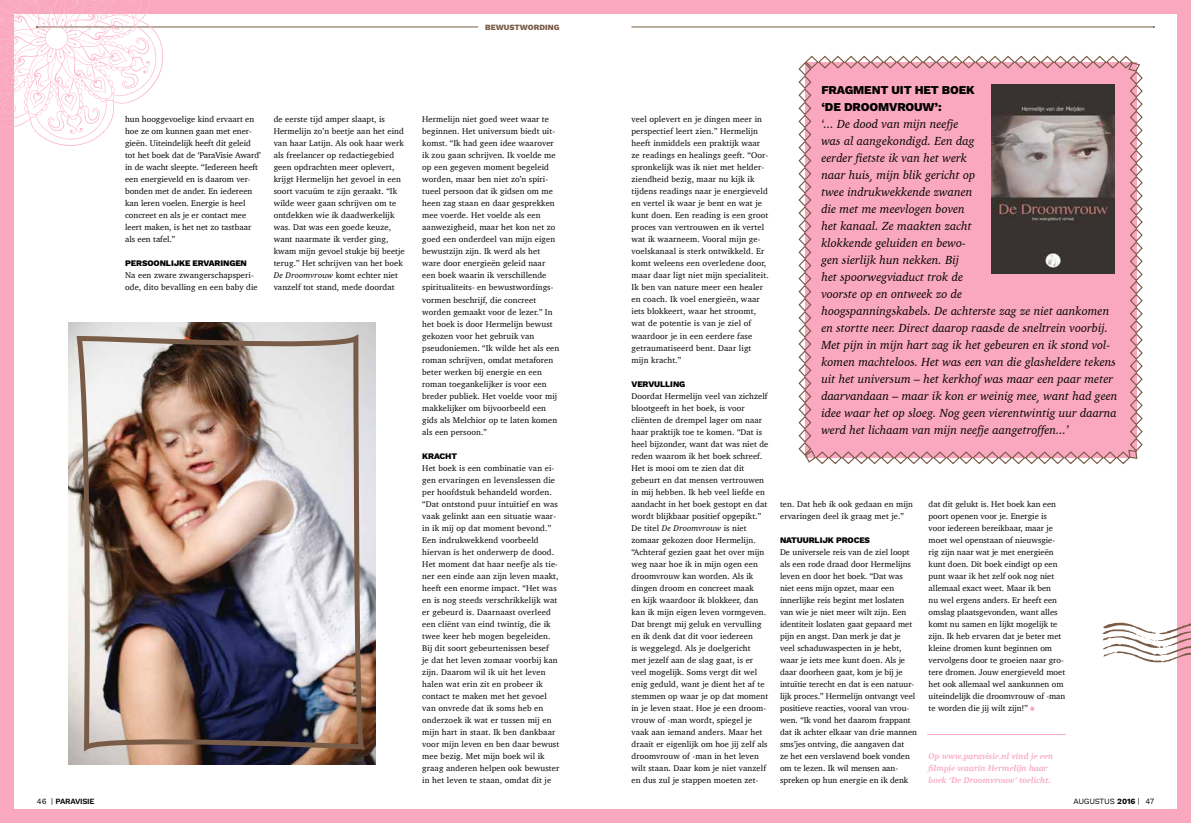
<style>
.page{position:relative;width:1191px;height:823px;background:#fff}
.page>*{position:absolute;margin:0;border:0;box-sizing:border-box;transform-origin:0 0}
.t1{font:italic 12px/17px "Charter";color:#000}
.t2{font:800 12px/17px "Work Sans";letter-spacing:-.01em;color:#000}
.t3{font:8.5px/12px "Charter";letter-spacing:.01em;color:#000}
.t4{font:italic 700 8.5px/12px "Charter";color:#faa7c0}
.t5{font:800 8.5px "Work Sans";letter-spacing:-.01em;color:#000}
.t6{font:8px "Work Sans";letter-spacing:-.03em;color:#000}
.t7{font:800 8px "Work Sans";color:#795c47}
.t8{font:600 8px "Work Sans";letter-spacing:-.03em;color:#000}
.s1{font-style:italic}
.s2{font-weight:400}
.s3{font-weight:700}
</style>
<div class="page">
<div style="left:0;top:0;width:1191px;height:822px;background:#faa7c0"></div>
<div style="left:14px;top:14px;width:1162px;height:794px;background:#fff"></div>
<hr style="left:37px;top:27px;width:441px;height:1px;background:#795c47">
<hr style="left:631px;top:27px;width:523px;height:1px;background:#795c47">
<svg style="left:1030px;top:706px;width:4px;height:4px"></svg>
<img style="left:68px;top:322px;width:307px;height:442px">
<svg style="left:798px;top:55px;width:345px;height:410px;background:#f5a9bf"></svg>
<img style="left:991px;top:84px;width:123px;height:189px">
<svg style="left:0;top:0;width:167px;height:146px"></svg>
<hr style="left:927px;top:733px;width:138px;height:1px;background:#faa7c0">
<svg style="left:1102px;top:622px;width:89px;height:40px"></svg>
<img style="left:74px;top:329px;width:292px;height:436px">
<p class="t7" style="left:485px;top:23px;width:76px">BEWUSTWORDING</p>
<p class="t3" style="left:125px;top:113px;width:137px">hun hooggevoelige kind ervaart en hoe ze om kunnen gaan met ener&shy;gieën. Uiteindelijk heeft dit geleid tot het boek dat de ‘ParaVisie Award’ in de wacht sleepte. “Iedereen heeft een energieveld en is daarom ver&shy;bonden met de ander. En iedereen kan leren voelen. Energie is heel concreet en als je er contact mee leert maken, is het net zo tastbaar als een tafel.”</p>
<p class="t5" style="left:125px;top:258px;width:123px">PERSOONLIJKE ERVARINGEN</p>
<p class="t3" style="left:125px;top:269px;width:134px">Na een zware zwangerschapsperi&shy;ode, dito bevalling en een baby die</p>
<p class="t3" style="left:274px;top:113px;width:132px">de eerste tijd amper slaapt, is<br>Hermelijn zo’n beetje aan het eind van haar Latijn. Als ook haar werk als freelancer op redactiegebied geen opdrachten meer oplevert, krijgt Hermelijn het gevoel in een soort vacuüm te zijn geraakt. “Ik wilde weer gaan schrijven om te ontdekken wie ik daadwerkelijk was. Dat was een goede keuze, want naarmate ik verder ging, kwam mijn gevoel stukje bij beetje terug.” Het schrijven van het boek<br><span class="s1">De Droomvrouw</span> komt echter niet vanzelf tot stand, mede doordat</p>
<p class="t3" style="left:422px;top:113px;width:139px">Hermelijn niet goed weet waar te beginnen. Het universum biedt uit&shy;komst. “Ik had geen idee waarover ik zou gaan schrijven. Ik voelde me op een gegeven moment begeleid worden, maar ben niet zo’n spiri&shy;tueel persoon dat ik gidsen om me heen zag staan en daar gesprekken mee voerde. Het voelde als een aanwezigheid, maar het kon net zo goed een onderdeel van mijn eigen bewustzijn zijn. Ik werd als het ware door energieën geleid naar een boek waarin ik verschillende spiritualiteits- en bewustwordings&shy;vormen beschrijf, die concreet worden gemaakt voor de lezer.” In het boek is door Hermelijn bewust gekozen voor het gebruik van pseudoniemen. “Ik wilde het als een roman schrijven, omdat metaforen beter werken bij energie en een roman toegankelijker is voor een breder publiek. Het voelde voor mij makkelijker om bijvoorbeeld een gids als Melchior op te laten komen als een persoon.”</p>
<p class="t5" style="left:422px;top:450px;width:36px">KRACHT</p>
<p class="t3" style="left:422px;top:461px;width:139px">Het boek is een combinatie van ei&shy;gen ervaringen en levenslessen die per hoofdstuk behandeld worden. “Dat ontstond puur intuïtief en was vaak gelinkt aan een situatie waar&shy;in ik mij op dat moment bevond.”<br>Een indrukwekkend voorbeeld hiervan is het onderwerp de dood.<br>Het moment dat haar neefje als tie&shy;ner een einde aan zijn leven maakt, heeft een enorme impact. “Het was en is nog steeds verschrikkelijk wat er gebeurd is. Daarnaast overleed een cliënt van eind twintig, die ik twee keer heb mogen begeleiden.<br>Bij dit soort gebeurtenissen besef<br>je dat het leven zomaar voorbij kan zijn. Daarom wil ik uit het leven halen wat erin zit en probeer ik contact te maken met het gevoel van onvrede dat ik soms heb en onderzoek ik wat er tussen mij en mijn hart in staat. Ik ben dankbaar voor mijn leven en ben daar bewust mee bezig. Met mijn boek wil ik graag anderen helpen ook bewuster in het leven te staan, omdat dit je</p>
<p class="t3" style="left:631px;top:113px;width:139px">veel oplevert en je dingen meer in perspectief leert zien.” Hermelijn heeft inmiddels een praktijk waar ze readings en healings geeft. “Oor&shy;spronkelijk was ik niet met helder&shy;ziendheid bezig, maar nu kijk ik tijdens readings naar je energieveld en vertel ik waar je bent en wat je kunt doen. Een reading is een groot proces van vertrouwen en ik vertel wat ik waarneem. Vooral mijn ge&shy;voelskanaal is sterk ontwikkeld. Er komt weleens een overledene door, maar daar ligt niet mijn specialiteit.<br>Ik ben van nature meer een healer en coach. Ik voel energieën, waar iets blokkeert, waar het stroomt, wat de potentie is van je ziel of waardoor je in een eerdere fase getraumatiseerd bent. Daar ligt mijn kracht.”</p>
<p class="t5" style="left:631px;top:378px;width:55px">VERVULLING</p>
<p class="t3" style="left:631px;top:389px;width:138px">Doordat Hermelijn veel van zichzelf blootgeeft in het boek, is voor cliënten de drempel lager om naar haar praktijk toe te komen. “Dat is heel bijzonder, want dat was niet de reden waarom ik het boek schreef.<br>Het is mooi om te zien dat dit gebeurt en dat mensen vertrouwen in mij hebben. Ik heb veel liefde en aandacht in het boek gestopt en dat wordt blijkbaar positief opgepikt.”<br>De titel <span class="s1">De Droomvrouw</span> is niet zomaar gekozen door Hermelijn. “Achteraf gezien gaat het over mijn weg naar hoe ik in mijn ogen een droomvrouw kan worden. Als ik dingen droom en concreet maak<br>en kijk waardoor ik blokkeer, dan kan ik mijn eigen leven vormgeven.<br>Dat brengt mij geluk en vervulling en ik denk dat dit voor iedereen<br>is weggelegd. Als je doelgericht<br>met jezelf aan de slag gaat, is er veel mogelijk. Soms vergt dit wel enig geduld, want je dient het af te stemmen op waar je op dat moment in je leven staat. Hoe je een droom&shy;vrouw of -man wordt, spiegel je vaak aan iemand anders. Maar het draait er eigenlijk om hoe jij zelf als droomvrouw of -man in het leven wilt staan. Daar kom je niet vanzelf en dus zul je stappen moeten zet-</p>
<h1 class="t2" style="left:821px;top:82px;width:155px">FRAGMENT UIT HET BOEK ‘DE DROOMVROUW’:</h1>
<p class="t1" style="left:821px;top:115px;width:298px">‘... De dood van mijn neefje<br>was al aangekondigd. Een dag<br>eerder fietste ik van het werk<br>naar huis, mijn blik gericht op<br>twee indrukwekkende zwanen<br>die met me meevlogen boven<br>het kanaal. Ze maakten zacht<br>klokkende geluiden en bewo-<br>gen sierlijk hun nekken. Bij<br>het spoorwegviaduct trok de<br>voorste op en ontweek zo de<br>hoogspanningskabels. De achterste zag ze niet aankomen en stortte neer. Direct daarop raasde de sneltrein voorbij.<br>Met pijn in mijn hart zag ik het gebeuren en ik stond vol&shy;komen machteloos. Het was een van die glasheldere tekens uit het universum – het kerkhof was maar een paar meter daarvandaan – maar ik kon er weinig mee, want had geen idee waar het op sloeg. Nog geen vierentwintig uur daarna werd het lichaam van mijn neefje aangetroffen...’</p>
<p class="t3" style="left:780px;top:497px;width:134px">ten. Dat heb ik ook gedaan en mijn ervaringen deel ik graag met je.”</p>
<p class="t5" style="left:780px;top:534px;width:92px">NATUURLIJK PROCES</p>
<p class="t3" style="left:780px;top:545px;width:138px">De universele reis van de ziel loopt als een rode draad door Hermelijns leven en door het boek. “Dat was niet eens mijn opzet, maar een innerlijke reis begint met loslaten van wie je niet meer wilt zijn. Een identiteit loslaten gaat gepaard met pijn en angst. Dan merk je dat je veel schaduwaspecten in je hebt, waar je iets mee kunt doen. Als je daar doorheen gaat, kom je bij je intuïtie terecht en dat is een natuur&shy;lijk proces.” Hermelijn ontvangt veel positieve reacties, vooral van vrou&shy;wen. “Ik vond het daarom frappant dat ik achter elkaar van drie mannen sms’jes ontving, die aangaven dat<br>ze het een verslavend boek vonden om te lezen. Ik wil mensen aan&shy;spreken op hun energie en ik denk</p>
<p class="t3" style="left:928px;top:497px;width:138px">dat dit gelukt is. Het boek kan een poort openen voor je. Energie is voor iedereen bereikbaar, maar je moet wel openstaan of nieuwsgie&shy;rig zijn naar wat je met energieën kunt doen. Dit boek eindigt op een punt waar ik het zelf ook nog niet allemaal exact weet. Maar ik ben<br>nu wel ergens anders. Er heeft een omslag plaatsgevonden, want alles komt nu samen en lijkt mogelijk te zijn. Ik heb ervaren dat je beter met kleine dromen kunt beginnen om vervolgens door te groeien naar gro&shy;tere dromen. Jouw energieveld moet het ook allemaal wel aankunnen om uiteindelijk die droomvrouw of -man te worden die jij wilt zijn!”</p>
<p class="t4" style="left:928px;top:749px;width:126px">Op www.paravisie.nl vind je een filmpje waarin Hermelijn haar boek ‘De Droomvrouw’ toelicht.</p>
<p class="t8" style="left:37px;top:795px;width:59px"><span class="s2">46 |</span> PARAVISIE</p>
<p class="t6" style="left:1073px;top:795px;width:82px">AUGUSTUS <span class="s3">2016</span> | 47</p>
</div>
